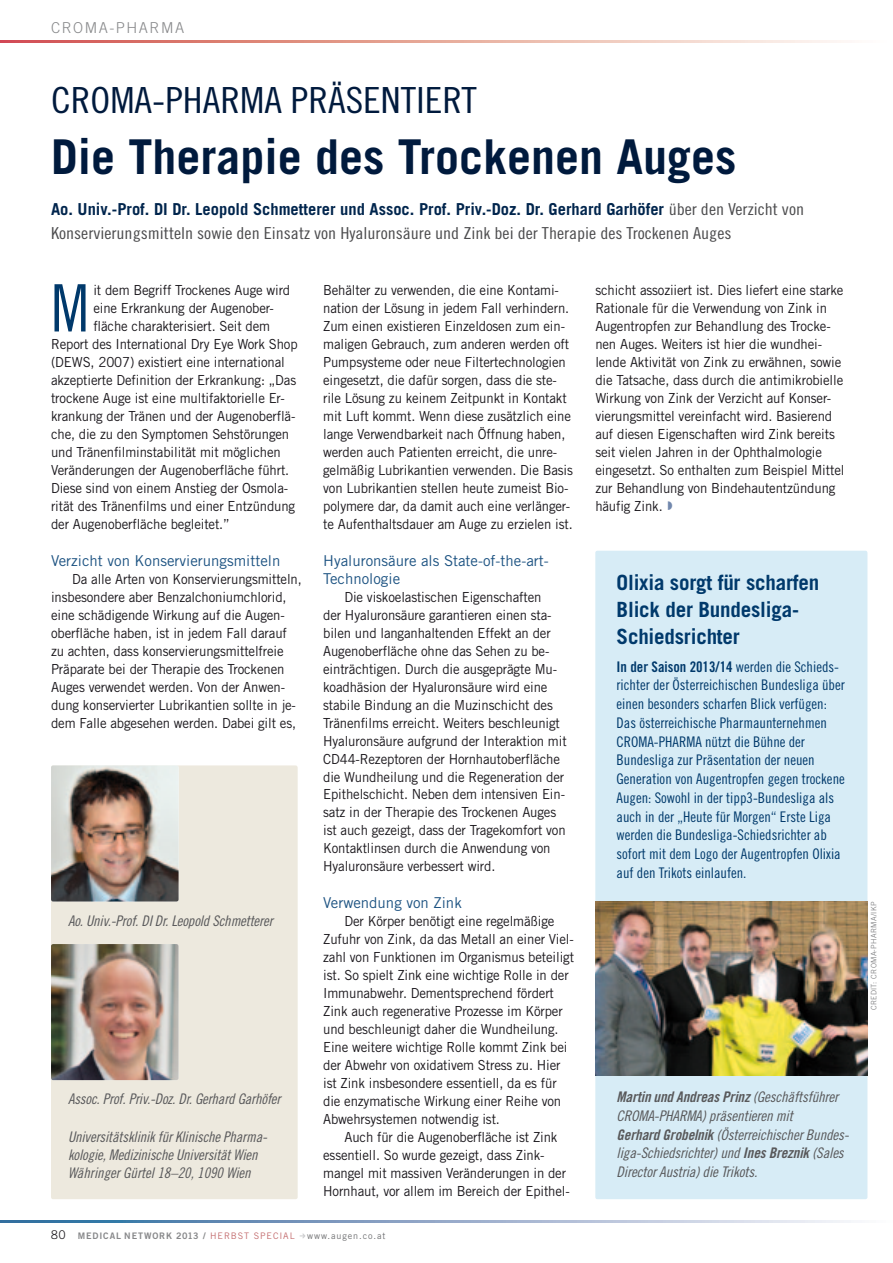
<style>
.page{position:relative;width:893px;height:1263px;background:#fff}
.page>*{position:absolute;margin:0;border:0;box-sizing:border-box;transform-origin:0 0}
.t1{font:65.4px "Trade Gothic Cond Eighteen";color:#00396b;scale:.95 1}
.t2{font:700 48px "Trade Gothic";color:#001a3d}
.t3{font:36px "Trade Gothic Cond Eighteen";color:#001a3d;scale:1.1 1}
.t4{font:700 21px/27px "Trade Gothic";letter-spacing:-.01em;color:#00396b}
.t5{font:700 16.5px "Trade Gothic";color:#00254d}
.t6{font:16.5px "Trade Gothic Cond Eighteen";color:#4c4c4e;scale:1.1 1}
.t7{font:15px/18px "Trade Gothic";color:#1d5382}
.t8{font:300 15px "Trade Gothic";letter-spacing:.1em;color:#87888a}
.t9{font:14.7px/18.8px "Trade Gothic Cond Eighteen";color:#00396b}
.t10{font:14.7px/18.8px "Trade Gothic Cond Eighteen Obl";letter-spacing:-.01em;color:#58585a}
.t11{font:14.7px "Trade Gothic Bold Cond Twenty Obl";letter-spacing:-.01em;color:#58585a}
.t12{font:14.7px "Trade Gothic Bold Cond Twenty";color:#00396b}
.t13{font:13.8px/18px "Trade Gothic";letter-spacing:-.01em;color:#1a171c;scale:.95 1}
.t14{font:300 12px "Trade Gothic";color:#1a171c}
.t15{font:9px "Trade Gothic Bold Two";letter-spacing:.1em;color:#87888a}
.t16{font:9px "Trade Gothic";letter-spacing:.1em;color:#707173}
.t17{font:300 7.5px "Trade Gothic";letter-spacing:.05em;color:#707173}
.s1{font-family:"Trade Gothic Cond Eighteen";font-weight:400;color:#4c4c4e}
.s2{font-family:"Trade Gothic";color:#c46e70}
.s3{font-family:"Trade Gothic Cond Eighteen"}
.s4{font-family:"Trade Gothic Cond Eighteen Obl"}
.s5{font-family:"Trade Gothic Bold Cond Twenty Obl"}
</style>
<div class="page">
<svg style="left:0;top:40px;width:844px;height:3px;background:#e6a59b"></svg>
<svg style="left:0;top:1220px;width:851px;height:2px;background:#8faac8"></svg>
<div style="left:595px;top:551px;width:272px;height:648px;background:#d7ecf6;border-radius:2px"></div>
<img style="left:595px;top:901px;width:272px;height:175px">
<div style="left:51px;top:765px;width:247px;height:434px;background:#ede9de;border-radius:2px"></div>
<img style="left:51px;top:765px;width:128px;height:136px">
<img style="left:51px;top:944px;width:128px;height:136px">
<p class="t8" style="left:51px;top:19px;width:135px">CROMA-PHARMA</p>
<h3 class="t3" style="left:51px;top:79px;width:385px">CROMA-PHARMA präsentiert</h3>
<h2 class="t2" style="left:51px;top:127px;width:687px">Die Therapie des Trockenen Auges</h2>
<p class="t5" style="left:51px;top:199px;width:755px">Ao. Univ.-Prof. DI Dr. Leopold Schmetterer und Assoc. Prof. Priv.-Doz. Dr. Gerhard Garhöfer <span class="s1">über den Verzicht von</span></p>
<p class="t6" style="left:51px;top:223px;width:620px">Konservierungsmitteln sowie den Einsatz von Hyaluronsäure und Zink bei der Therapie des Trockenen Auges</p>
<h1 class="t1" style="left:51px;top:269px;width:34px">M</h1>
<p class="t13" style="left:93px;top:281px;width:209px">it dem Begriff Trockenes Auge wird</p>
<p class="t13" style="left:93px;top:299px;width:190px">eine Erkrankung der Augenober-</p>
<p class="t13" style="left:93px;top:317px;width:188px">fläche charakterisiert. Seit dem</p>
<p class="t13" style="left:51px;top:335px;width:261px">Report des International Dry Eye Work Shop</p>
<p class="t13" style="left:51px;top:353px;width:248px">(DEWS, 2007) existiert eine international</p>
<p class="t13" style="left:51px;top:371px;width:260px">akzeptierte Definition der Erkrankung: „Das</p>
<p class="t13" style="left:51px;top:389px;width:248px">trockene Auge ist eine multifaktorielle Er-</p>
<p class="t13" style="left:51px;top:407px;width:259px">krankung der Tränen und der Augenoberflä-</p>
<p class="t13" style="left:51px;top:425px;width:252px">che, die zu den Symptomen Sehstörungen</p>
<p class="t13" style="left:51px;top:443px;width:243px">und Tränenfilminstabilität mit möglichen</p>
<p class="t13" style="left:51px;top:461px;width:252px">Veränderungen der Augenoberfläche führt.</p>
<p class="t13" style="left:51px;top:479px;width:251px">Diese sind von einem Anstieg der Osmola-</p>
<p class="t13" style="left:51px;top:497px;width:259px">rität des Tränenfilms und einer Entzündung</p>
<p class="t13" style="left:51px;top:515px;width:190px">der Augenoberfläche begleitet.”</p>
<p class="t7" style="left:51px;top:551px;width:231px">Verzicht von Konservierungsmitteln</p>
<p class="t13" style="left:51px;top:569px;width:265px;text-indent:21px">Da alle Arten von Konservierungsmitteln, insbesondere aber Benzalchoniumchlorid, eine schädigende Wirkung auf die Augen&shy;oberfläche haben, ist in jedem Fall darauf zu achten, dass konservierungsmittelfreie Präparate bei der Therapie des Trockenen Auges verwendet werden. Von der Anwen&shy;dung konservierter Lubrikantien sollte in je&shy;dem Falle abgesehen werden. Dabei gilt es,</p>
<p class="t10" style="left:68px;top:911px;width:206px">Ao. Univ.-Prof. DI Dr. Leopold Schmetterer</p>
<p class="t10" style="left:68px;top:1089px;width:214px">Assoc. Prof. Priv.-Doz. Dr. Gerhard Garhöfer</p>
<p class="t10" style="left:68px;top:1127px;width:199px;line-height:18px">Universitätsklinik für Klinische Pharma&shy;kologie, Medizinische Universität Wien<br>Währinger Gürtel 18–20, 1090 Wien</p>
<p class="t13" style="left:323px;top:281px;width:264px">Behälter zu verwenden, die eine Kontami&shy;nation der Lösung in jedem Fall verhindern.<br>Zum einen existieren Einzeldosen zum ein&shy;maligen Gebrauch, zum anderen werden oft Pumpsysteme oder neue Filtertechnologien eingesetzt, die dafür sorgen, dass die ste&shy;rile Lösung zu keinem Zeitpunkt in Kontakt mit Luft kommt. Wenn diese zusätzlich eine lange Verwendbarkeit nach Öffnung haben, werden auch Patienten erreicht, die unre&shy;gelmäßig Lubrikantien verwenden. Die Basis von Lubrikantien stellen heute zumeist Bio&shy;polymere dar, da damit auch eine verlänger&shy;te Aufenthaltsdauer am Auge zu erzielen ist.</p>
<p class="t7" style="left:323px;top:551px;width:227px">Hyaluronsäure als State-of-the-art-<br>Technologie</p>
<p class="t13" style="left:323px;top:587px;width:258px;text-indent:21px">Die viskoelastischen Eigenschaften<br>der Hyaluronsäure garantieren einen sta&shy;bilen und langanhaltenden Effekt an der Augenoberfläche ohne das Sehen zu be&shy;einträchtigen. Durch die ausgeprägte Mu&shy;koadhäsion der Hyaluronsäure wird eine stabile Bindung an die Muzinschicht des Tränenfilms erreicht. Weiters beschleunigt Hyaluronsäure aufgrund der Interaktion mit CD44-Rezeptoren der Hornhautoberfläche die Wundheilung und die Regeneration der Epithelschicht. Neben dem intensiven Ein&shy;satz in der Therapie des Trockenen Auges ist auch gezeigt, dass der Tragekomfort von Kontaktlinsen durch die Anwendung von Hyaluronsäure verbessert wird.</p>
<p class="t7" style="left:323px;top:893px;width:140px">Verwendung von Zink</p>
<p class="t13" style="left:323px;top:911px;width:266px;text-indent:21px">Der Körper benötigt eine regelmäßige Zufuhr von Zink, da das Metall an einer Viel&shy;zahl von Funktionen im Organismus beteiligt ist. So spielt Zink eine wichtige Rolle in der Immunabwehr. Dementsprechend fördert Zink auch regenerative Prozesse im Körper und beschleunigt daher die Wundheilung.<br>Eine weitere wichtige Rolle kommt Zink bei der Abwehr von oxidativem Stress zu. Hier ist Zink insbesondere essentiell, da es für die enzymatische Wirkung einer Reihe von Abwehrsystemen notwendig ist.</p>
<p class="t13" style="left:323px;top:1127px;width:261px;text-indent:21px">Auch für die Augenoberfläche ist Zink essentiell. So wurde gezeigt, dass Zink&shy;mangel mit massiven Veränderungen in der Hornhaut, vor allem im Bereich der Epithel-</p>
<p class="t14" style="left:51px;top:1228px;width:16px">80</p>
<p class="t15" style="left:78px;top:1231px;width:218px">MEDICAL NETWORK 2013 / <span class="s2">HERBST SPECIAL</span></p>
<p class="t16" style="left:307px;top:1231px;width:80px">www.augen.co.at</p>
<p class="t13" style="left:595px;top:281px;width:264px">schicht assoziiert ist. Dies liefert eine starke Rationale für die Verwendung von Zink in Augentropfen zur Behandlung des Trocke&shy;nen Auges. Weiters ist hier die wundhei&shy;lende Aktivität von Zink zu erwähnen, sowie die Tatsache, dass durch die antimikrobielle Wirkung von Zink der Verzicht auf Konser&shy;vierungsmittel vereinfacht wird. Basierend auf diesen Eigenschaften wird Zink bereits seit vielen Jahren in der Ophthalmologie eingesetzt. So enthalten zum Beispiel Mittel zur Behandlung von Bindehautentzündung häufig Zink.</p>
<h3 class="t4" style="left:617px;top:569px;width:204px">Olixia sorgt für scharfen<br>Blick der Bundesliga-<br>Schiedsrichter</h3>
<p class="t12" style="left:617px;top:657px;width:223px">In der Saison 2013/14 <span class="s3">werden die Schieds-</span></p>
<p class="t9" style="left:617px;top:675px;width:230px">richter der Österreichischen Bundesliga über einen besonders scharfen Blick verfügen:<br>Das österreichische Pharmaunternehmen CROMA-PHARMA nützt die Bühne der Bundesliga zur Präsentation der neuen Generation von Augentropfen gegen trockene Augen: Sowohl in der tipp3-Bundesliga als auch in der „Heute für Morgen“ Erste Liga werden die Bundesliga-Schiedsrichter ab sofort mit dem Logo der Augentropfen Olixia auf den Trikots einlaufen.</p>
<p class="t11" style="left:617px;top:1088px;width:223px">Martin und Andreas Prinz <span class="s4">(Geschäftsführer</span></p>
<p class="t10" style="left:617px;top:1106px;width:233px">CROMA-PHARMA) präsentieren mit<br><span class="s5">Gerhard Grobelnik</span> (Österreichischer Bundes&shy;liga-Schiedsrichter) und <span class="s5">Ines Breznik</span> (Sales Director Austria) die Trikots.</p>
<p class="t17" style="left:869px;top:1010px;width:110px;rotate:-90deg">CREDIT: CROMA-PHAR MA/IKP</p>
</div>
